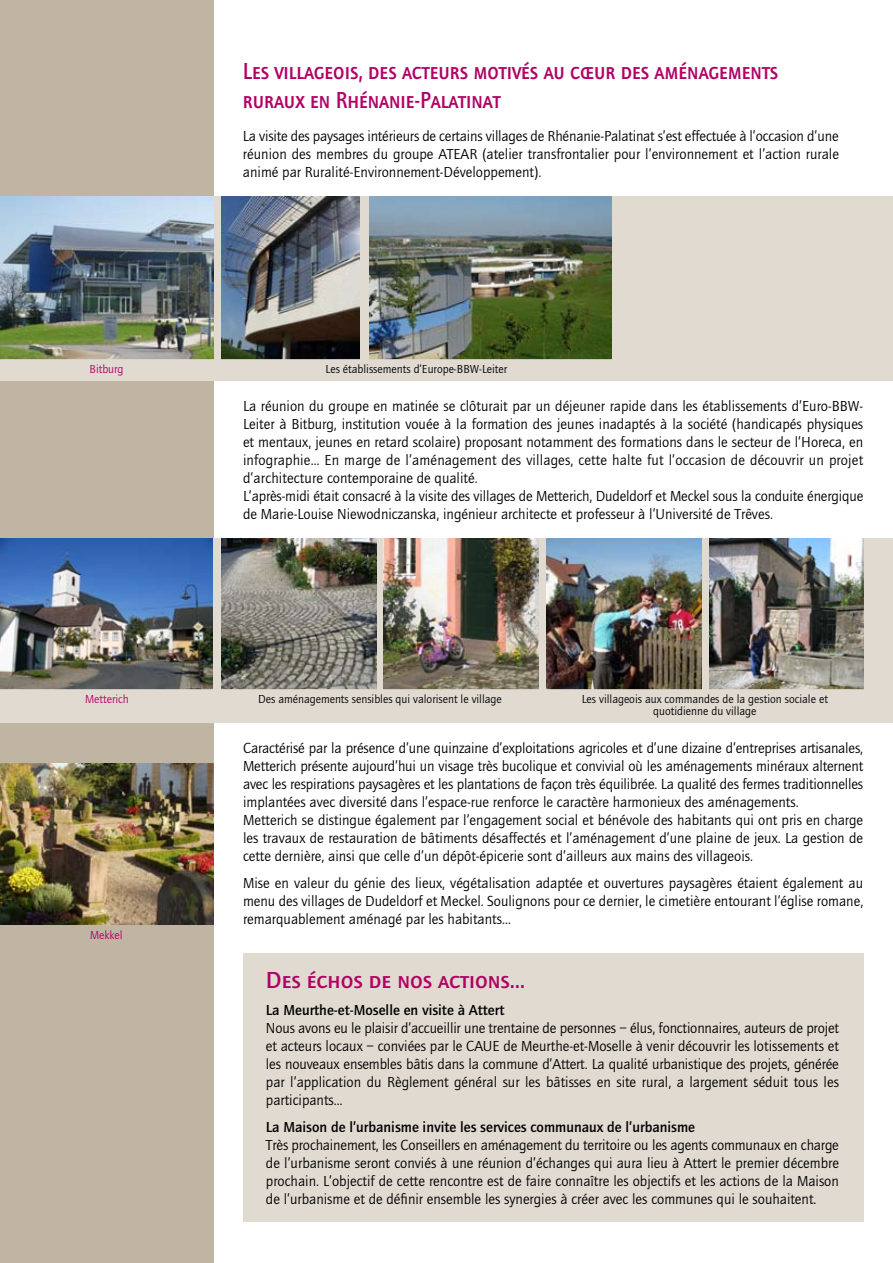
<style>
.page{position:relative;width:893px;height:1263px;background:#fff}
.page>*{position:absolute;margin:0;border:0;box-sizing:border-box;transform-origin:0 0}
.t1{font:500 24px/28.8px "Quay Sans SC";color:#b10064;scale:.89 1}
.t2{font:500 24px "Quay Sans SC";color:#b10064}
.t3{font:15px/18px "Quay Sans";color:#000;text-align:justify}
.t4{font:500 15px "Quay Sans";color:#000}
.t5{font:12px/12px "Quay Sans";color:#000;text-align:center}
.t6{font:12px "Quay Sans";color:#b10064}
</style>
<div class="page">
<div style="left:0;top:0;width:213px;height:1263px;background:#c0b5a2"></div>
<div style="left:0;top:197px;width:893px;height:184px;background:#e0dad1"></div>
<div style="left:0;top:539px;width:893px;height:184px;background:#e0dad1"></div>
<div style="left:243px;top:953px;width:620px;height:269px;background:#e0dad1"></div>
<img style="left:0;top:196px;width:213px;height:163px">
<img style="left:222px;top:197px;width:138px;height:162px">
<img style="left:369px;top:197px;width:243px;height:162px">
<img style="left:0;top:539px;width:213px;height:150px">
<img style="left:221px;top:539px;width:155px;height:150px">
<img style="left:384px;top:539px;width:155px;height:150px">
<img style="left:546px;top:539px;width:156px;height:150px">
<img style="left:709px;top:539px;width:154px;height:150px">
<img style="left:0;top:764px;width:213px;height:160px">
<div style="left:0;top:689px;width:893px;height:34px;border:2px solid #e0dad1"></div>
<h1 class="t1" style="left:243px;top:57px;width:603px">Les villageois, des acteurs motivés au cœur des aménagements ruraux en Rhénanie-Palatinat</h1>
<p class="t3" style="left:243px;top:127px;width:597px">La visite des paysages intérieurs de certains villages de Rhénanie-Palatinat s’est effectuée à l’occasion d’une réunion des membres du groupe ATEAR (atelier transfrontalier pour l’environnement et l’action rurale animé par Ruralité-Environnement-Développement).</p>
<p class="t6" style="left:90px;top:362px;width:35px">Bitburg</p>
<p class="t5" style="left:325px;top:363px;width:183px">Les établissements d’Europe-BBW-Leiter</p>
<p class="t6" style="left:85px;top:693px;width:45px">Metterich</p>
<p class="t6" style="left:90px;top:928px;width:34px">Mekkel</p>
<p class="t3" style="left:243px;top:397px;width:622px;text-align:left">La réunion du groupe en matinée se clôturait par un déjeuner rapide dans les établissements d’Euro-BBW-Leiter à Bitburg, institution vouée à la formation des jeunes inadaptés à la société (handicapés physiques et mentaux, jeunes en retard scolaire) proposant notamment des formations dans le secteur de l’Horeca, en infographie… En marge de l’aménagement des villages, cette halte fut l’occasion de découvrir un projet d’architecture contemporaine de qualité.<br>L’après-midi était consacré à la visite des villages de Metterich, Dudeldorf et Meckel sous la conduite énergique de Marie-Louise Niewodniczanska, ingénieur architecte et professeur à l’Université de Trêves.</p>
<p class="t5" style="left:258px;top:693px;width:245px">Des aménagements sensibles qui valorisent le village</p>
<p class="t5" style="left:582px;top:694px;width:248px">Les villageois aux commandes de la gestion sociale et quotidienne du village</p>
<p class="t3" style="left:243px;top:739px;width:622px;text-align:left">Caractérisé par la présence d’une quinzaine d’exploitations agricoles et d’une dizaine d’entreprises artisanales, Metterich présente aujourd’hui un visage très bucolique et convivial où les aménagements minéraux alternent avec les respirations paysagères et les plantations de façon très équilibrée. La qualité des fermes traditionnelles implantées avec diversité dans l’espace-rue renforce le caractère harmonieux des aménagements.<br>Metterich se distingue également par l’engagement social et bénévole des habitants qui ont pris en charge les travaux de restauration de bâtiments désaffectés et l’aménagement d’une plaine de jeux. La gestion de cette dernière, ainsi que celle d’un dépôt-épicerie sont d’ailleurs aux mains des villageois.</p>
<p class="t3" style="left:243px;top:874px;width:622px">Mise en valeur du génie des lieux, végétalisation adaptée et ouvertures paysagères étaient également au menu des villages de Dudeldorf et Meckel. Soulignons pour ce dernier, le cimetière entourant l’église romane, remarquablement aménagé par les habitants…</p>
<h1 class="t2" style="left:266px;top:967px;width:261px">Des échos de nos actions…</h1>
<p class="t4" style="left:266px;top:1002px;width:240px">La Meurthe-et-Moselle en visite à Attert</p>
<p class="t3" style="left:266px;top:1019px;width:575px">Nous avons eu le plaisir d’accueillir une trentaine de personnes – élus, fonctionnaires, auteurs de projet et acteurs locaux – conviées par le CAUE de Meurthe-et-Moselle à venir découvrir les lotissements et les nouveaux ensembles bâtis dans la commune d’Attert. La qualité urbanistique des projets, générée par l’application du Règlement général sur les bâtisses en site rural, a largement séduit tous les participants…</p>
<p class="t4" style="left:266px;top:1119px;width:431px">La Maison de l’urbanisme invite les services communaux de l’urbanisme</p>
<p class="t3" style="left:266px;top:1136px;width:574px">Très prochainement, les Conseillers en aménagement du territoire ou les agents communaux en charge de l’urbanisme seront conviés à une réunion d’échanges qui aura lieu à Attert le premier décembre prochain. L’objectif de cette rencontre est de faire connaître les objectifs et les actions de la Maison de l’urbanisme et de définir ensemble les synergies à créer avec les communes qui le souhaitent.</p>
</div>
